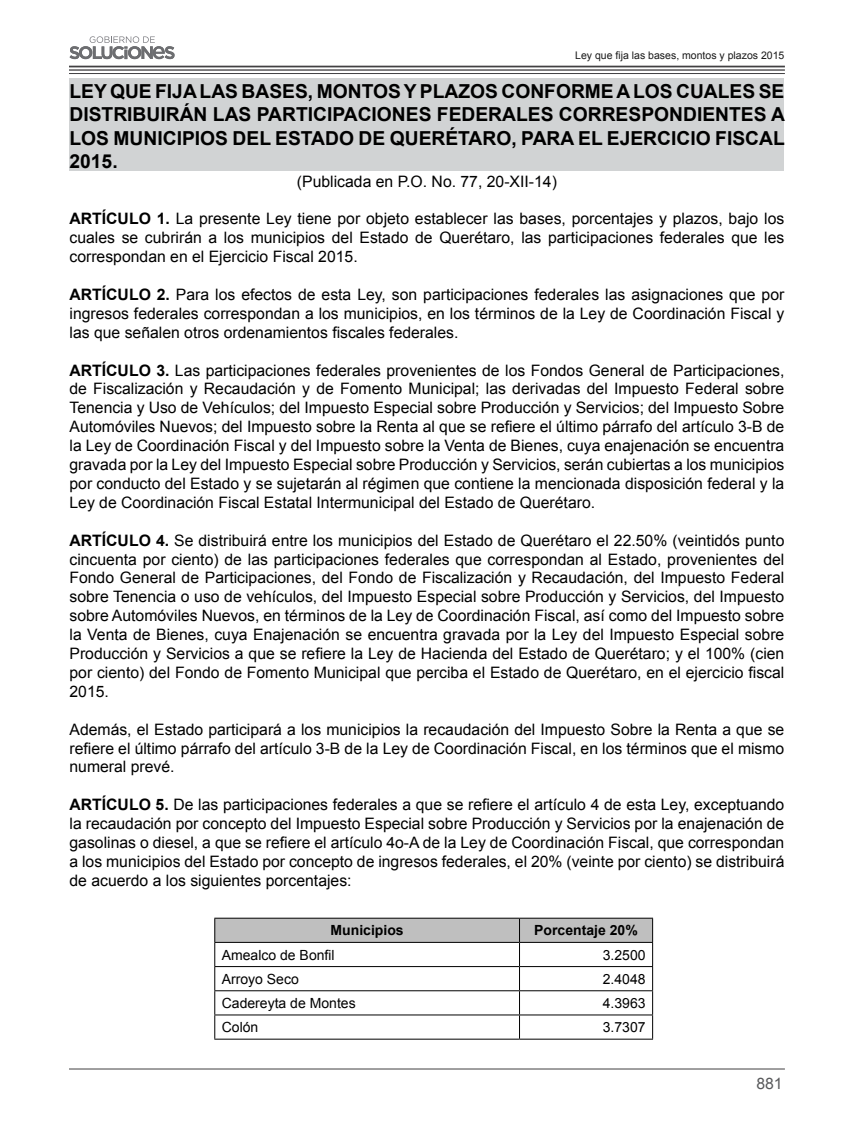
<style>
.page{position:relative;width:844px;height:1141px;background:#fff}
.page>*{position:absolute;margin:0;border:0;box-sizing:border-box;transform-origin:0 0}
.t1{font:700 19.25px/23.1px "Arial";color:#000;text-align:justify}
.t2{font:15.75px/18.9px "Arial";color:#000;text-align:justify}
.t3{font:700 15.75px "Arial";color:#000}
.t4{font:15.75px "Arial";color:#58595b}
.t5{font:14px "Arial";color:#000}
.t6{font:700 14px "Arial";color:#000}
.t7{font:10.5px "Arial";color:#1a1a1a}
.s1{font-weight:700}
</style>
<div class="page">
<hr style="left:69px;top:66px;width:715px;height:1px;background:#414042">
<hr style="left:69px;top:69px;width:715px;height:2px;background:#414042">
<hr style="left:69px;top:73px;width:715px;height:1px;background:#414042">
<hr style="left:69px;top:1069px;width:715px;height:1px;background:#414042">
<svg style="left:69px;top:36px;width:105px;height:23px"></svg>
<div style="left:69px;top:78px;width:715px;height:92px;background:#d1d3d4"></div>
<svg style="left:214px;top:918px;width:439px;height:121px"></svg>
<hr style="left:214px;top:1039px;width:305px;height:1px;background:#000">
<hr style="left:519px;top:1039px;width:134px;height:1px;background:#000">
<p class="t7" style="left:575px;top:48px;width:210px">Ley que fija las bases, montos y plazos 2015</p>
<p class="t1" style="left:69px;top:81px;width:717px">LEY QUE FIJA LAS BASES, MONTOS Y PLAZOS CONFORME A LOS CUALES SE DISTRIBUIRÁN LAS PARTICIPACIONES FEDERALES CORRESPONDIENTES A LOS MUNICIPIOS DEL ESTADO DE QUERÉTARO, PARA EL EJERCICIO FISCAL 2015.</p>
<p class="t2" style="left:297px;top:172px;width:261px">(Publicada en P.O. No. 77, 20-XII-14)</p>
<p class="t3" style="left:69px;top:208px;width:49px">ARTÍCULO</p>
<p class="t2" style="left:69px;top:210px;width:716px;text-indent:87px"><span class="s1">1.</span> La presente Ley tiene por objeto establecer las bases, porcentajes y plazos, bajo los cuales se cubrirán a los municipios del Estado de Querétaro, las participaciones federales que les correspondan en el Ejercicio Fiscal 2015.</p>
<p class="t3" style="left:69px;top:284px;width:49px">ARTÍCULO</p>
<p class="t2" style="left:69px;top:285px;width:716px;text-indent:87px"><span class="s1">2.</span> Para los efectos de esta Ley, son participaciones federales las asignaciones que por ingresos federales correspondan a los municipios, en los términos de la Ley de Coordinación Fiscal y las que señalen otros ordenamientos fiscales federales.</p>
<p class="t3" style="left:69px;top:360px;width:49px">ARTÍCULO</p>
<p class="t2" style="left:69px;top:361px;width:716px;text-indent:87px"><span class="s1">3.</span> Las participaciones federales provenientes de los Fondos General de Participaciones, de Fiscalización y Recaudación y de Fomento Municipal; las derivadas del Impuesto Federal sobre Tenencia y Uso de Vehículos; del Impuesto Especial sobre Producción y Servicios; del Impuesto Sobre Automóviles Nuevos; del Impuesto sobre la Renta al que se refiere el último párrafo del artículo 3-B de la Ley de Coordinación Fiscal y del Impuesto sobre la Venta de Bienes, cuya enajenación se encuentra gravada por la Ley del Impuesto Especial sobre Producción y Servicios, serán cubiertas a los municipios por conducto del Estado y se sujetarán al régimen que contiene la mencionada disposición federal y la Ley de Coordinación Fiscal Estatal Intermunicipal del Estado de Querétaro.</p>
<p class="t3" style="left:69px;top:530px;width:49px">ARTÍCULO</p>
<p class="t2" style="left:69px;top:531px;width:716px;text-indent:86px"><span class="s1">4.</span> Se distribuirá entre los municipios del Estado de Querétaro el 22.50% (veintidós punto cincuenta por ciento) de las participaciones federales que correspondan al Estado, provenientes del Fondo General de Participaciones, del Fondo de Fiscalización y Recaudación, del Impuesto Federal sobre Tenencia o uso de vehículos, del Impuesto Especial sobre Producción y Servicios, del Impuesto sobre Automóviles Nuevos, en términos de la Ley de Coordinación Fiscal, así como del Impuesto sobre la Venta de Bienes, cuya Enajenación se encuentra gravada por la Ley del Impuesto Especial sobre Producción y Servicios a que se refiere la Ley de Hacienda del Estado de Querétaro; y el 100% (cien por ciento) del Fondo de Fomento Municipal que perciba el Estado de Querétaro, en el ejercicio fiscal 2015.</p>
<p class="t2" style="left:69px;top:720px;width:716px">Además, el Estado participará a los municipios la recaudación del Impuesto Sobre la Renta a que se refiere el último párrafo del artículo 3-B de la Ley de Coordinación Fiscal, en los términos que el mismo numeral prevé.</p>
<p class="t3" style="left:69px;top:794px;width:49px">ARTÍCULO</p>
<p class="t2" style="left:69px;top:795px;width:716px;text-indent:86px"><span class="s1">5.</span> De las participaciones federales a que se refiere el artículo 4 de esta Ley, exceptuando la recaudación por concepto del Impuesto Especial sobre Producción y Servicios por la enajenación de gasolinas o diesel, a que se refiere el artículo 4o-A de la Ley de Coordinación Fiscal, que correspondan a los municipios del Estado por concepto de ingresos federales, el 20% (veinte por ciento) se distribuirá de acuerdo a los siguientes porcentajes:</p>
<p class="t6" style="left:330px;top:921px;width:75px">MUNICIPIOS</p>
<p class="t6" style="left:534px;top:921px;width:105px">PORCENTAJE 20%</p>
<p class="t5" style="left:222px;top:945px;width:114px">Amealco de Bonfil</p>
<p class="t5" style="left:602px;top:945px;width:44px">3.2500</p>
<p class="t5" style="left:222px;top:970px;width:79px">Arroyo Seco</p>
<p class="t5" style="left:602px;top:970px;width:44px">2.4048</p>
<p class="t5" style="left:222px;top:994px;width:135px">Cadereyta de Montes</p>
<p class="t5" style="left:602px;top:994px;width:44px">4.3963</p>
<p class="t5" style="left:222px;top:1018px;width:38px">Colón</p>
<p class="t5" style="left:602px;top:1018px;width:44px">3.7307</p>
<p class="t4" style="left:756px;top:1073px;width:28px">881</p>
</div>
